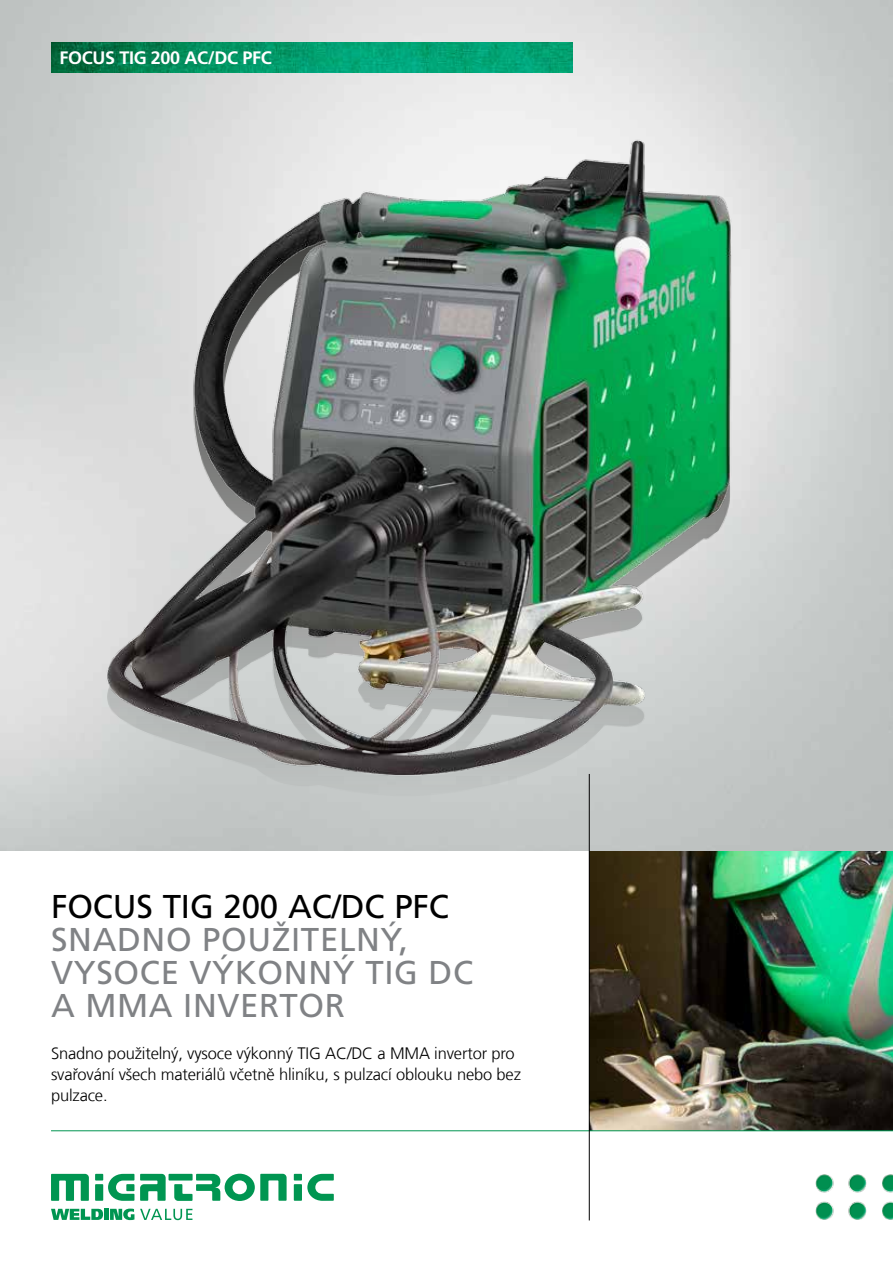
<style>
.page{position:relative;width:893px;height:1263px;background:#fff}
.page>*{position:absolute;margin:0;border:0;box-sizing:border-box;transform-origin:0 0}
.t1{font:33px/33px "Frutiger LT Pro";letter-spacing:.02em;color:#808285}
.t2{font:33px "Frutiger LT Pro";letter-spacing:-.005em;color:#000}
.t3{font:700 18px "Frutiger LT Pro";letter-spacing:-.02em;color:#fff}
.t4{font:300 16.5px/21px "Frutiger LT Com";letter-spacing:-.01em;color:#000}
</style>
<div class="page">
<img style="left:590px;top:850px;width:303px;height:280px">
<img style="left:0;top:0;width:893px;height:850px">
<div style="left:95px;top:787px;width:649px;height:21px;background:#c5c9c8"></div>
<img style="left:95px;top:128px;width:649px;height:659px">
<img style="left:51px;top:43px;width:522px;height:29px">
<div style="left:95px;top:1174px;width:8px;height:6px;background:#009551"></div>
<div style="left:95px;top:1184px;width:8px;height:17px;background:#009551"></div>
<div style="left:294px;top:1174px;width:8px;height:6px;background:#009551"></div>
<div style="left:294px;top:1184px;width:8px;height:17px;background:#009551"></div>
<svg style="left:108px;top:1174px;width:26px;height:27px"></svg>
<svg style="left:307px;top:1174px;width:27px;height:27px"></svg>
<svg style="left:140px;top:1174px;width:26px;height:27px"></svg>
<svg style="left:51px;top:1174px;width:38px;height:27px"></svg>
<div style="left:169px;top:1174px;width:24px;height:6px;background:#009551"></div>
<svg style="left:174px;top:1174px;width:113px;height:27px"></svg>
<svg style="left:51px;top:1209px;width:52px;height:11px"></svg>
<div style="left:104px;top:1209px;width:5px;height:11px;background:#009551"></div>
<svg style="left:110px;top:1208px;width:24px;height:12px"></svg>
<svg style="left:140px;top:1209px;width:52px;height:11px"></svg>
<img style="left:815px;top:1174px;width:78px;height:46px">
<hr style="left:51px;top:1130px;width:842px;height:1px;background:#009551">
<hr style="left:589px;top:774px;width:1px;height:446px;background:#000">
<p class="t3" style="left:60px;top:47px;width:214px">FOCUS TIG 200 AC/DC PFC</p>
<h1 class="t2" style="left:51px;top:887px;width:399px">FOCUS TIG 200 AC/DC PFC</h1>
<h1 class="t1" style="left:51px;top:923px;width:424px">SNADNO POUŽITELNÝ,<br>VYSOCE VÝKONNÝ TIG DC<br>A MMA INVERTOR</h1>
<p class="t4" style="left:51px;top:1043px;width:471px">Snadno použitelný, vysoce výkonný TIG AC/DC a MMA invertor pro svařování všech materiálů včetně hliníku, s pulzací oblouku nebo bez pulzace.</p>
</div>
